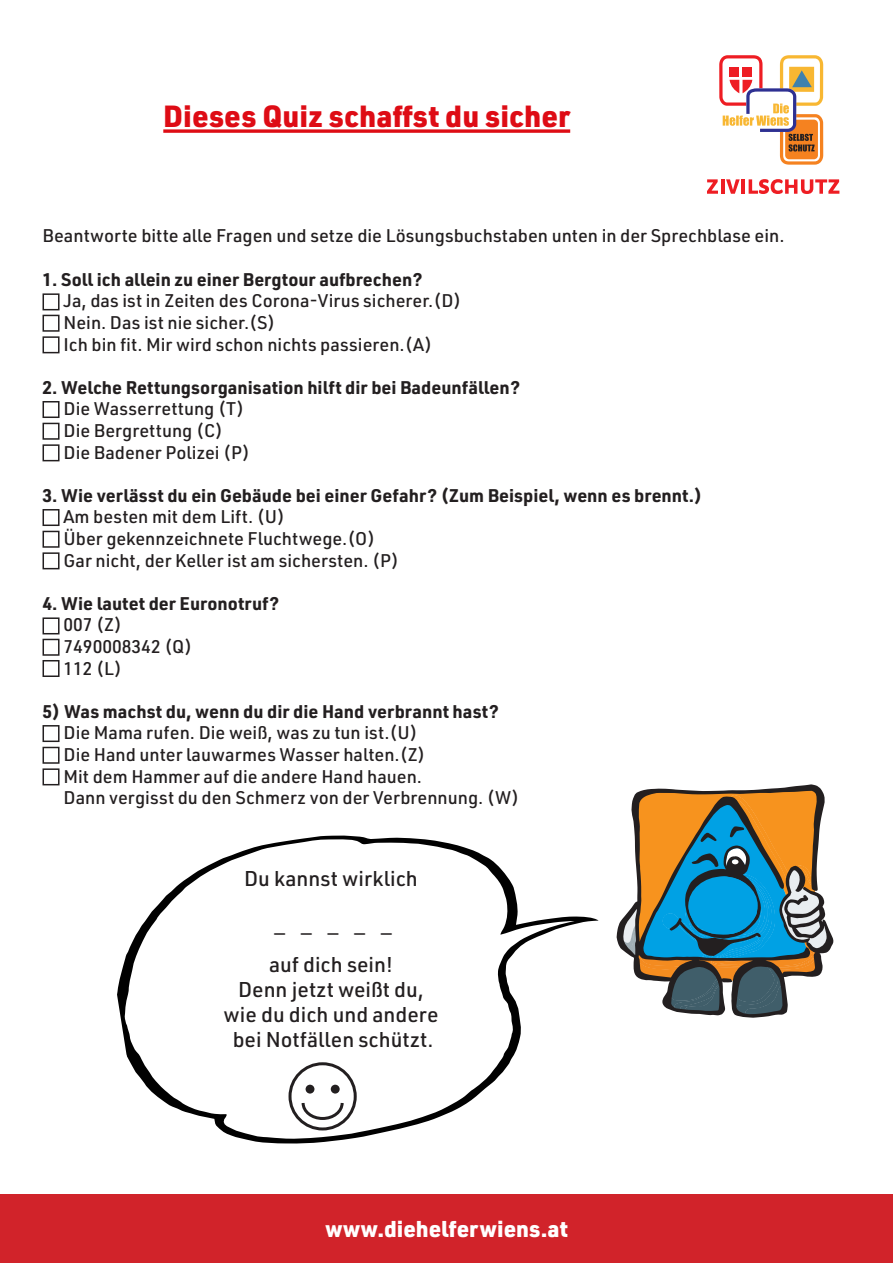
<style>
.page{position:relative;width:893px;height:1263px;background:#fff}
.page>*{position:absolute;margin:0;border:0;box-sizing:border-box;transform-origin:0 0}
.t1{font:900 30px "URWDIN";color:#de0c15}
.t2{font:900 22.5px "URWDIN";color:#fff}
.t3{font:500 21px/25.2px "URWDIN";color:#231f20;text-align:center}
.t4{font:500 18px/21.6px "URWDIN";color:#231f20}
.t5{font:700 18px "URWDIN";color:#231f20}
</style>
<div class="page">
<svg style="left:719px;top:55px;width:104px;height:110px"></svg>
<svg style="left:707px;top:179px;width:11px;height:15px"></svg>
<hr style="left:721px;top:179px;width:3px;height:15px;background:#ee1d23">
<svg style="left:726px;top:179px;width:14px;height:15px"></svg>
<hr style="left:741px;top:179px;width:4px;height:15px;background:#ee1d23">
<svg style="left:749px;top:179px;width:90px;height:15px"></svg>
<svg style="left:163px;top:129px;width:407px;height:4px;background:#e23038"></svg>
<div style="left:0;top:1195px;width:893px;height:68px;background:#d1232a"></div>
<svg style="left:626px;top:787px;width:204px;height:229px;background:#7b8d81"></svg>
<svg style="left:117px;top:835px;width:509px;height:309px"></svg>
<div style="left:288px;top:1062px;width:69px;height:68px;border:3px solid #231f20;border-radius:50%"></div>
<div style="left:306px;top:1085px;width:8px;height:8px;background:#231f20;border-radius:50%"></div>
<div style="left:331px;top:1085px;width:9px;height:8px;background:#231f20;border-radius:50%"></div>
<svg style="left:300px;top:1100px;width:45px;height:21px"></svg>
<div style="left:43px;top:293px;width:17px;height:17px;border:2px solid #231f20"></div>
<div style="left:43px;top:315px;width:17px;height:17px;border:2px solid #231f20"></div>
<div style="left:43px;top:336px;width:17px;height:17px;border:2px solid #231f20"></div>
<div style="left:43px;top:401px;width:17px;height:17px;border:2px solid #231f20"></div>
<div style="left:43px;top:423px;width:17px;height:17px;border:2px solid #231f20"></div>
<div style="left:43px;top:444px;width:17px;height:17px;border:2px solid #231f20"></div>
<div style="left:43px;top:509px;width:17px;height:17px;border:2px solid #231f20"></div>
<div style="left:43px;top:531px;width:17px;height:17px;border:2px solid #231f20"></div>
<div style="left:43px;top:552px;width:17px;height:17px;border:2px solid #231f20"></div>
<div style="left:43px;top:617px;width:17px;height:17px;border:2px solid #231f20"></div>
<div style="left:43px;top:639px;width:17px;height:17px;border:2px solid #231f20"></div>
<div style="left:43px;top:660px;width:17px;height:17px;border:2px solid #231f20"></div>
<div style="left:43px;top:725px;width:17px;height:17px;border:2px solid #231f20"></div>
<div style="left:43px;top:747px;width:17px;height:17px;border:2px solid #231f20"></div>
<div style="left:43px;top:768px;width:17px;height:17px;border:2px solid #231f20"></div>
<p class="t1" style="left:163px;top:95px;width:408px">Dieses Quiz schaffst du sicher</p>
<p class="t4" style="left:43px;top:225px;width:743px">Beantworte bitte alle Fragen und setze die Lösungsbuchstaben unten in der Sprechblase ein.</p>
<p class="t5" style="left:43px;top:267px;width:382px">1. Soll ich allein zu einer Bergtour aufbrechen?</p>
<p class="t4" style="left:64px;top:289px;width:399px">Ja, das ist in Zeiten des Corona-Virus sicherer.(D)</p>
<p class="t4" style="left:64px;top:311px;width:214px">Nein. Das ist nie sicher.(S)</p>
<p class="t4" style="left:64px;top:333px;width:370px">Ich bin fit. Mir wird schon nichts passieren.(A)</p>
<p class="t5" style="left:43px;top:375px;width:479px">2. Welche Rettungsorganisation hilft dir bei Badeunfällen?</p>
<p class="t4" style="left:64px;top:397px;width:182px">Die Wasserrettung (T)</p>
<p class="t4" style="left:64px;top:419px;width:161px">Die Bergrettung (C)</p>
<p class="t4" style="left:64px;top:441px;width:188px">Die Badener Polizei (P)</p>
<p class="t5" style="left:43px;top:483px;width:661px">3. Wie verlässt du ein Gebäude bei einer Gefahr? (Zum Beispiel, wenn es brennt.)</p>
<p class="t4" style="left:64px;top:505px;width:223px">Am besten mit dem Lift. (U)</p>
<p class="t4" style="left:64px;top:527px;width:313px">Über gekennzeichnete Fluchtwege.(O)</p>
<p class="t4" style="left:64px;top:549px;width:337px">Gar nicht, der Keller ist am sichersten. (P)</p>
<p class="t5" style="left:43px;top:591px;width:238px">4. Wie lautet der Euronotruf?</p>
<p class="t4" style="left:64px;top:613px;width:60px">007 (Z)</p>
<p class="t4" style="left:64px;top:635px;width:131px">7490008342 (Q)</p>
<p class="t4" style="left:64px;top:657px;width:60px">112 (L)</p>
<p class="t5" style="left:43px;top:699px;width:458px">5) Was machst du, wenn du dir die Hand verbrannt hast?</p>
<p class="t4" style="left:64px;top:721px;width:356px">Die Mama rufen. Die weiß, was zu tun ist.(U)</p>
<p class="t4" style="left:64px;top:743px;width:363px">Die Hand unter lauwarmes Wasser halten.(Z)</p>
<p class="t4" style="left:64px;top:765px;width:457px">Mit dem Hammer auf die andere Hand hauen.<br>Dann vergisst du den Schmerz von der Verbrennung. (W)</p>
<p class="t3" style="left:244px;top:865px;width:175px">Du kannst wirklich</p>
<p class="t3" style="left:275px;top:910px;width:118px">_ _ _ _ _</p>
<p class="t3" style="left:238px;top:951px;width:187px">auf dich sein!<br>Denn jetzt weißt du,</p>
<p class="t3" style="left:223px;top:1001px;width:216px">wie du dich und andere</p>
<p class="t3" style="left:233px;top:1026px;width:202px">bei Notfällen schützt.</p>
<p class="t2" style="left:325px;top:1213px;width:244px">www.diehelferwiens.at</p>
</div>
